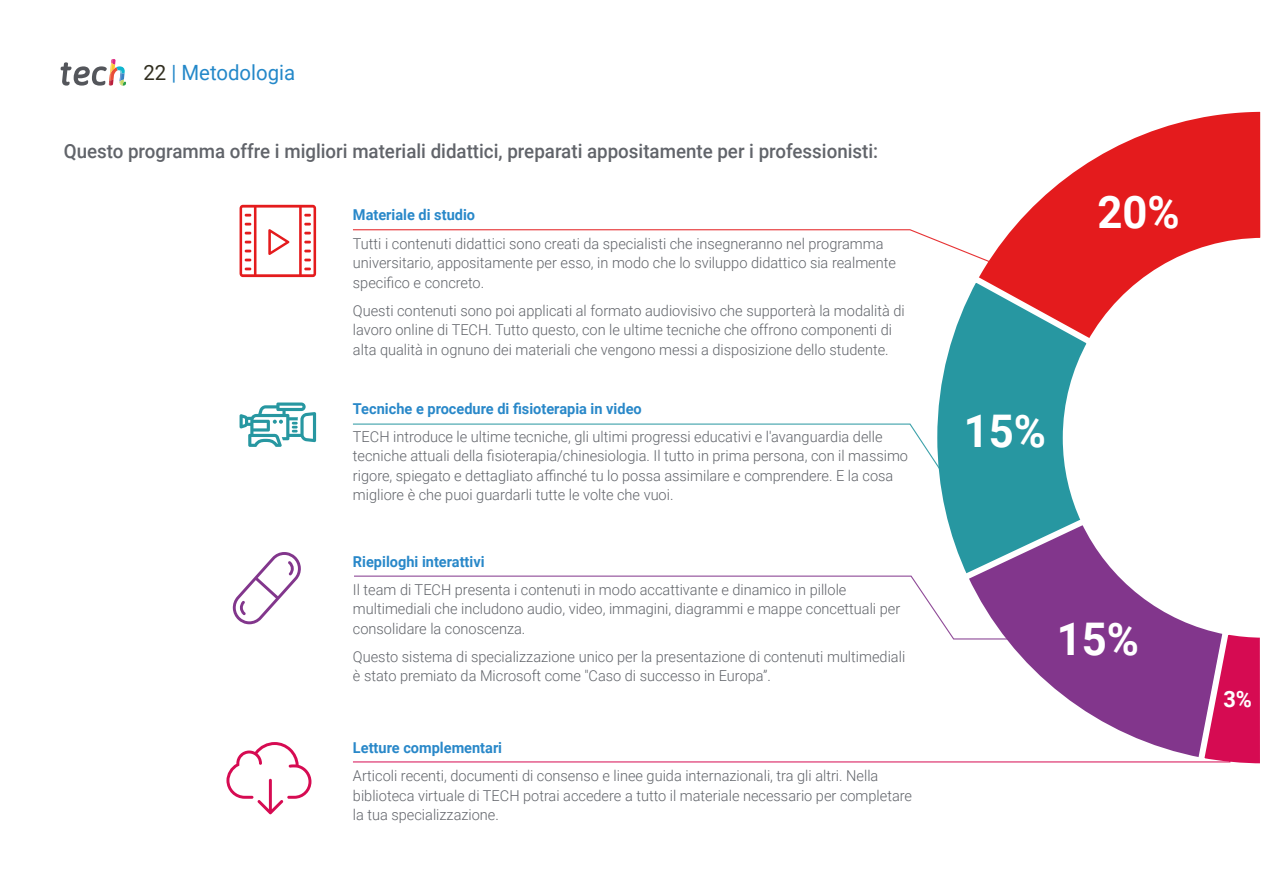
<style>
.page{position:relative;width:1263px;height:893px;background:#fff}
.page>*{position:absolute;margin:0;border:0;box-sizing:border-box;transform-origin:0 0}
.t1{font:700 45px "Roboto";color:#fff}
.t2{font:700 22.5px "Roboto";color:#fff}
.t3{font:21px "Roboto";color:#2488c9}
.t4{font:500 19.5px "Roboto";color:#61646a;scale:.96 1}
.t5{font:300 15px/19.5px "Roboto";color:#61646a}
.t6{font:700 15px "Roboto";color:#2988c9}
.s1{color:#312e20}
</style>
<div class="page">
<svg style="left:1012px;top:111px;width:249px;height:212px"></svg>
<svg style="left:937px;top:270px;width:162px;height:280px"></svg>
<svg style="left:957px;top:513px;width:237px;height:166px"></svg>
<svg style="left:1194px;top:625px;width:66px;height:139px;background:#cb3a79"></svg>
<svg style="left:353px;top:229px;width:678px;height:50px"></svg>
<svg style="left:353px;top:423px;width:668px;height:121px"></svg>
<svg style="left:354px;top:575px;width:831px;height:65px"></svg>
<svg style="left:353px;top:679px;width:881px;height:84px"></svg>
<svg style="left:240px;top:205px;width:76px;height:72px"></svg>
<svg style="left:226px;top:742px;width:85px;height:72px"></svg>
<svg style="left:233px;top:552px;width:68px;height:72px"></svg>
<svg style="left:240px;top:402px;width:76px;height:45px"></svg>
<svg style="left:61px;top:59px;width:65px;height:27px"></svg>
<h3 class="t3" style="left:144px;top:57px;width:153px"><span class="s1">22</span> | Metodologia</h3>
<h3 class="t4" style="left:64px;top:137px;width:850px">Questo programma offre i migliori materiali didattici, preparati appositamente per i professionisti:</h3>
<p class="t6" style="left:353px;top:205px;width:124px">Materiale di studio</p>
<p class="t5" style="left:353px;top:233px;width:544px">Tutti i contenuti didattici sono creati da specialisti che insegneranno nel programma universitario, appositamente per esso, in modo che lo sviluppo didattico sia realmente specifico e concreto.</p>
<p class="t5" style="left:353px;top:300px;width:553px">Questi contenuti sono poi applicati al formato audiovisivo che supporterà la modalità di lavoro online di TECH. Tutto questo, con le ultime tecniche che offrono componenti di alta qualità in ognuno dei materiali che vengono messi a disposizione dello studente.</p>
<p class="t6" style="left:353px;top:398px;width:290px">Tecniche e procedure di fisioterapia in video</p>
<p class="t5" style="left:353px;top:426px;width:557px">TECH introduce le ultime tecniche, gli ultimi progressi educativi e l'avanguardia delle tecniche attuali della fisioterapia/chinesiologia. Il tutto in prima persona, con il massimo rigore, spiegato e dettagliato affinché tu lo possa assimilare e comprendere. E la cosa migliore è che puoi guardarli tutte le volte che vuoi.</p>
<p class="t6" style="left:353px;top:551px;width:133px">Riepiloghi interattivi</p>
<p class="t5" style="left:353px;top:579px;width:549px">Il team di TECH presenta i contenuti in modo accattivante e dinamico in pillole multimediali che includono audio, video, immagini, diagrammi e mappe concettuali per consolidare la conoscenza.</p>
<p class="t5" style="left:353px;top:646px;width:554px">Questo sistema di specializzazione unico per la presentazione di contenuti multimediali è stato premiato da Microsoft come "Caso di successo in Europa”.</p>
<p class="t6" style="left:353px;top:737px;width:151px">Letture complementari</p>
<p class="t5" style="left:353px;top:766px;width:561px">Articoli recenti, documenti di consenso e linee guida internazionali, tra gli altri. Nella biblioteca virtuale di TECH potrai accedere a tutto il materiale necessario per completare la tua specializzazione.</p>
<h1 class="t1" style="left:1097px;top:181px;width:84px">20%</h1>
<h1 class="t1" style="left:964px;top:400px;width:84px">15%</h1>
<h1 class="t1" style="left:1057px;top:608px;width:84px">15%</h1>
<h2 class="t2" style="left:1223px;top:683px;width:30px">3%</h2>
</div>
